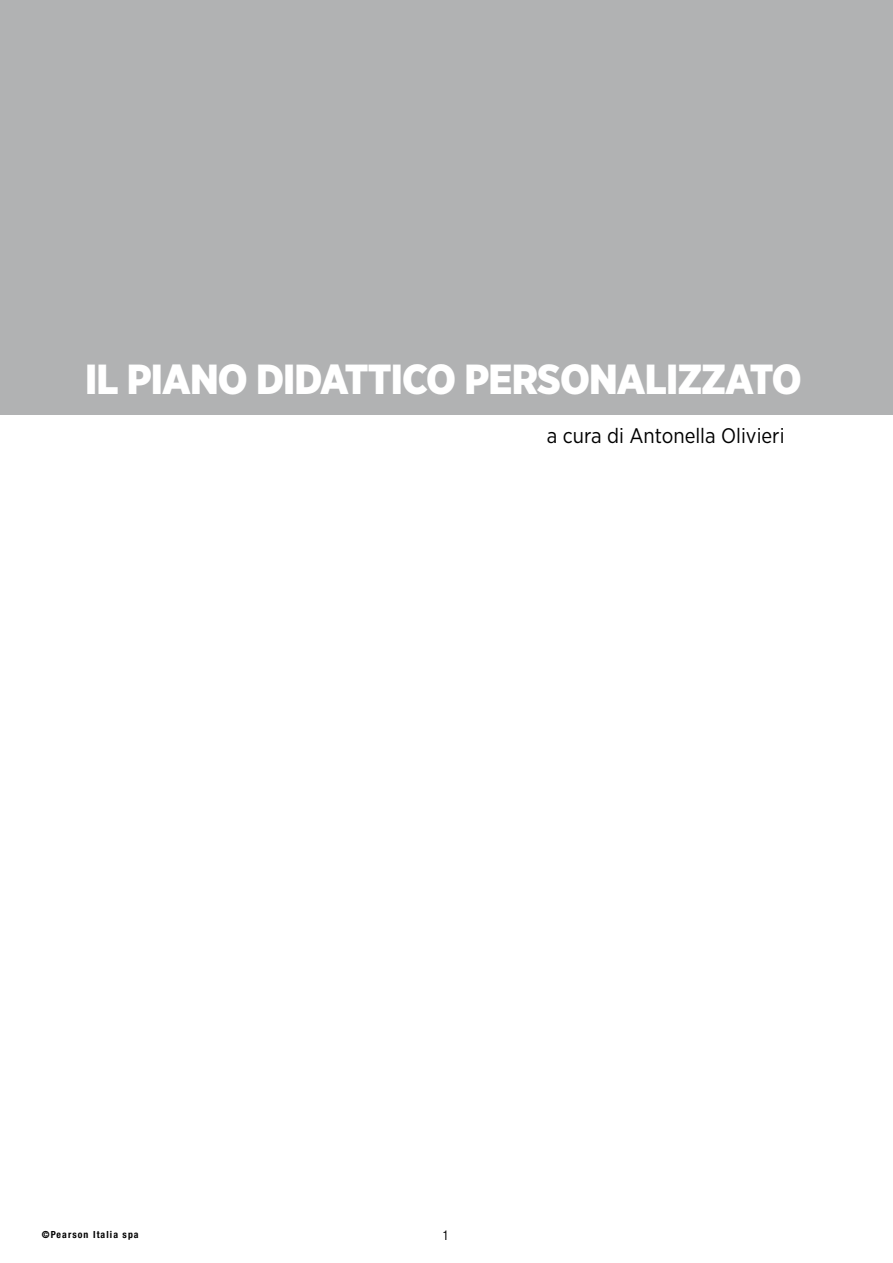
<style>
.page{position:relative;width:893px;height:1263px;background:#fff}
.page>*{position:absolute;margin:0;border:0;box-sizing:border-box;transform-origin:0 0}
.t1{font:900 42px "Gotham Narrow";letter-spacing:-.02em;color:#fff}
.t2{font:21px "Gotham Narrow";color:#000}
.t3{font:condensed 13.5px "Helvetica Neue";color:#000;scale:.9 1}
.t4{font:700 condensed 9.75px "Helvetica Neue";letter-spacing:.11em;color:#000}
</style>
<div class="page">
<div style="left:0;top:0;width:893px;height:415px;background:#b1b2b3"></div>
<p class="t1" style="left:85px;top:353px;width:718px">IL PIANO DIDATTICO PERSONALIZZATO</p>
<p class="t2" style="left:547px;top:423px;width:239px">a cura di Antonella Olivieri</p>
<p class="t4" style="left:42px;top:1229px;width:98px">©Pearson Italia spa</p>
<p class="t3" style="left:443px;top:1227px;width:8px">1</p>
</div>
